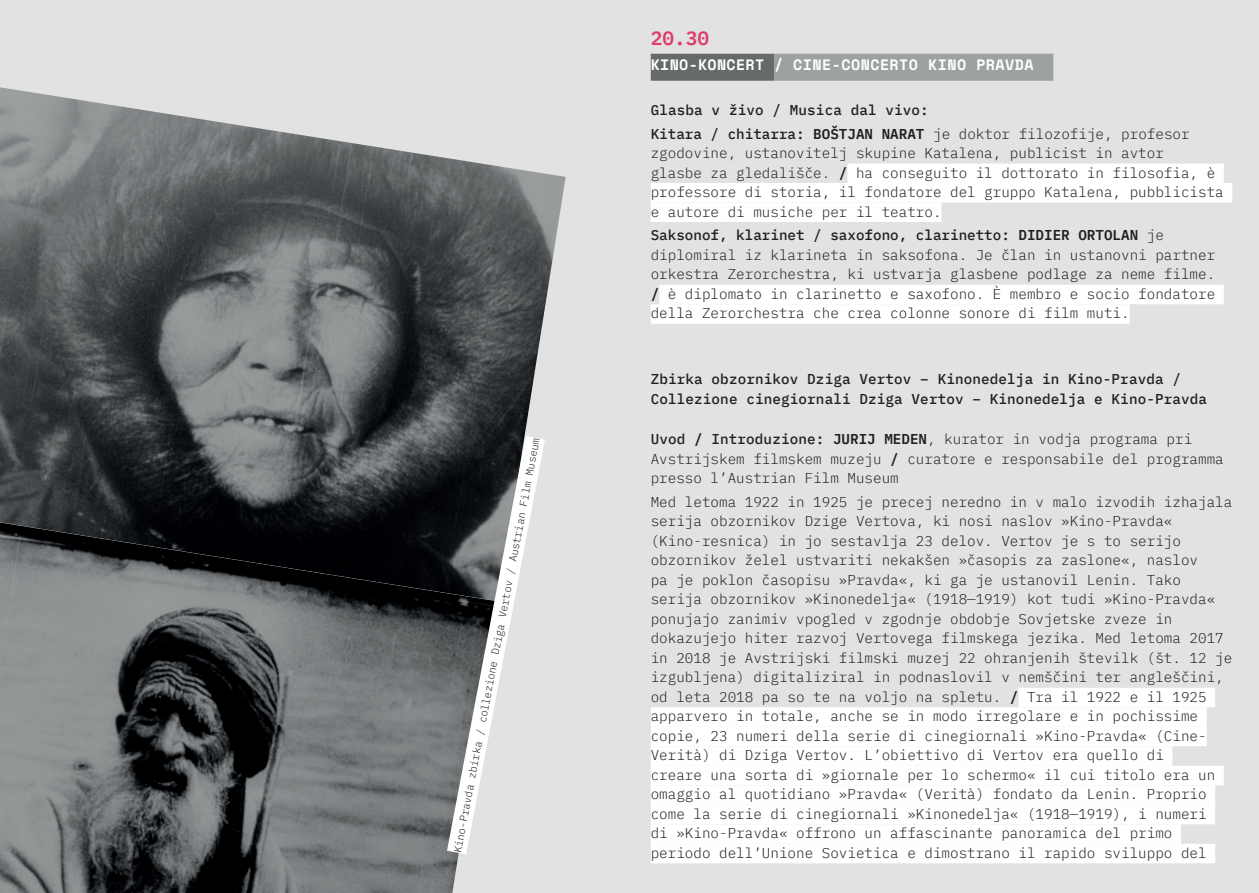
<style>
.page{position:relative;width:1259px;height:893px;background:#e1e2e1}
.page>*{position:absolute;margin:0;border:0;box-sizing:border-box;transform-origin:0 0}
.t1{font:600 19.5px "IBM Plex Mono";color:#df3d6b}
.t2{font:700 15px "Space Mono";letter-spacing:.03em;color:#fff}
.t3{font:300 14.25px/19.5px "IBM Plex Mono";color:#231f20}
.t4{font:500 14.25px/23.7px "IBM Plex Mono";letter-spacing:.01em;color:#231f20}
.t5{font:300 10.5px "IBM Plex Mono";color:#231f20}
.s1{font-weight:600}
.s2{font-weight:300}
.s3{font-weight:500}
</style>
<div class="page">
<div style="left:651px;top:54px;width:123px;height:27px;background:#666a6b"></div>
<div style="left:774px;top:54px;width:279px;height:27px;background:#9da1a2"></div>
<div style="left:847px;top:163px;width:376px;height:20px;background:#fff"></div>
<div style="left:651px;top:183px;width:581px;height:19px;background:#fff"></div>
<div style="left:651px;top:202px;width:290px;height:20px;background:#fff"></div>
<div style="left:659px;top:285px;width:564px;height:19px;background:#fff"></div>
<div style="left:651px;top:304px;width:478px;height:20px;background:#fff"></div>
<div style="left:1018px;top:688px;width:197px;height:19px;background:#fff"></div>
<div style="left:651px;top:707px;width:555px;height:20px;background:#fff"></div>
<div style="left:651px;top:727px;width:555px;height:19px;background:#fff"></div>
<div style="left:651px;top:746px;width:521px;height:20px;background:#fff"></div>
<div style="left:651px;top:766px;width:572px;height:19px;background:#fff"></div>
<div style="left:651px;top:785px;width:564px;height:20px;background:#fff"></div>
<div style="left:651px;top:805px;width:564px;height:19px;background:#fff"></div>
<div style="left:651px;top:824px;width:530px;height:20px;background:#fff"></div>
<div style="left:651px;top:844px;width:564px;height:19px;background:#fff"></div>
<img style="left:0;top:87px;width:565px;height:435px">
<img style="left:0;top:522px;width:456px;height:371px">
<svg style="left:434px;top:415px;width:124px;height:460px"></svg>
<p class="t5" style="left:449px;top:851px;width:424px;rotate:-79deg">Kino-Pravda zbirka / collezione Dziga Vertov / Austrian Film Museum</p>
<h1 class="t1" style="left:651px;top:23px;width:60px">20.30</h1>
<p class="t2" style="left:651px;top:53px;width:384px">KINO-KONCERT / CINE-CONCERTO KINO PRAVDA</p>
<p class="t4" style="left:651px;top:97px;width:540px">Glasba v živo / Musica dal vivo:<br>Kitara / chitarra: <span class="s1">BOŠTJAN NARAT</span> <span class="s2">je doktor filozofije, profesor</span></p>
<p class="t3" style="left:651px;top:142px;width:574px">zgodovine, ustanovitelj skupine Katalena, publicist in avtor<br>glasbe za gledališče. <span class="s1">/</span> ha conseguito il dottorato in filosofia, è professore di storia, il fondatore del gruppo Katalena, pubblicista e autore di musiche per il teatro.</p>
<p class="t3" style="left:651px;top:225px;width:566px"><span class="s3">Saksonof, klarinet / saxofono, clarinetto:</span> <span class="s1">DIDIER ORTOLAN</span> je diplomiral iz klarineta in saksofona. Je član in ustanovni partner orkestra Zerorchestra, ki ustvarja glasbene podlage za neme filme. <span class="s1">/</span> è diplomato in clarinetto e saxofono. È membro e socio fondatore della Zerorchestra che crea colonne sonore di film muti.</p>
<p class="t4" style="left:651px;top:368px;width:558px;line-height:19.5px">Zbirka obzornikov Dziga Vertov – Kinonedelja in Kino-Pravda /<br>Collezione cinegiornali Dziga Vertov – Kinonedelja e Kino-Pravda</p>
<p class="t3" style="left:651px;top:428px;width:574px"><span class="s3">Uvod</span> <span class="s1">/</span> <span class="s3">Introduzione:</span> <span class="s1">JURIJ MEDEN</span>, kurator in vodja programa pri<br>Avstrijskem filmskem muzeju <span class="s1">/</span> curatore e responsabile del programma presso l’Austrian Film Museum</p>
<p class="t3" style="left:651px;top:491px;width:583px">Med letoma 1922 in 1925 je precej neredno in v malo izvodih izhajala serija obzornikov Dzige Vertova, ki nosi naslov »Kino-Pravda« (Kino-resnica) in jo sestavlja 23 delov. Vertov je s to serijo obzornikov želel ustvariti nekakšen »časopis za zaslone«, naslov<br>pa je poklon časopisu »Pravda«, ki ga je ustanovil Lenin. Tako serija obzornikov »Kinonedelja« (1918—1919) kot tudi »Kino-Pravda« ponujajo zanimiv vpogled v zgodnje obdobje Sovjetske zveze in dokazujejo hiter razvoj Vertovega filmskega jezika. Med letoma 2017 in 2018 je Avstrijski filmski muzej 22 ohranjenih številk (št. 12 je izgubljena) digitaliziral in podnaslovil v nemščini ter angleščini, od leta 2018 pa so te na voljo na spletu. <span class="s1">/</span> Tra il 1922 e il 1925 apparvero in totale, anche se in modo irregolare e in pochissime copie, 23 numeri della serie di cinegiornali »Kino-Pravda« (Cine-Verità) di Dziga Vertov. L’obiettivo di Vertov era quello di<br>creare una sorta di »giornale per lo schermo« il cui titolo era un omaggio al quotidiano »Pravda« (Verità) fondato da Lenin. Proprio come la serie di cinegiornali »Kinonedelja« (1918—1919), i numeri<br>di »Kino-Pravda« offrono un affascinante panoramica del primo periodo dell’Unione Sovietica e dimostrano il rapido sviluppo del</p>
</div>
